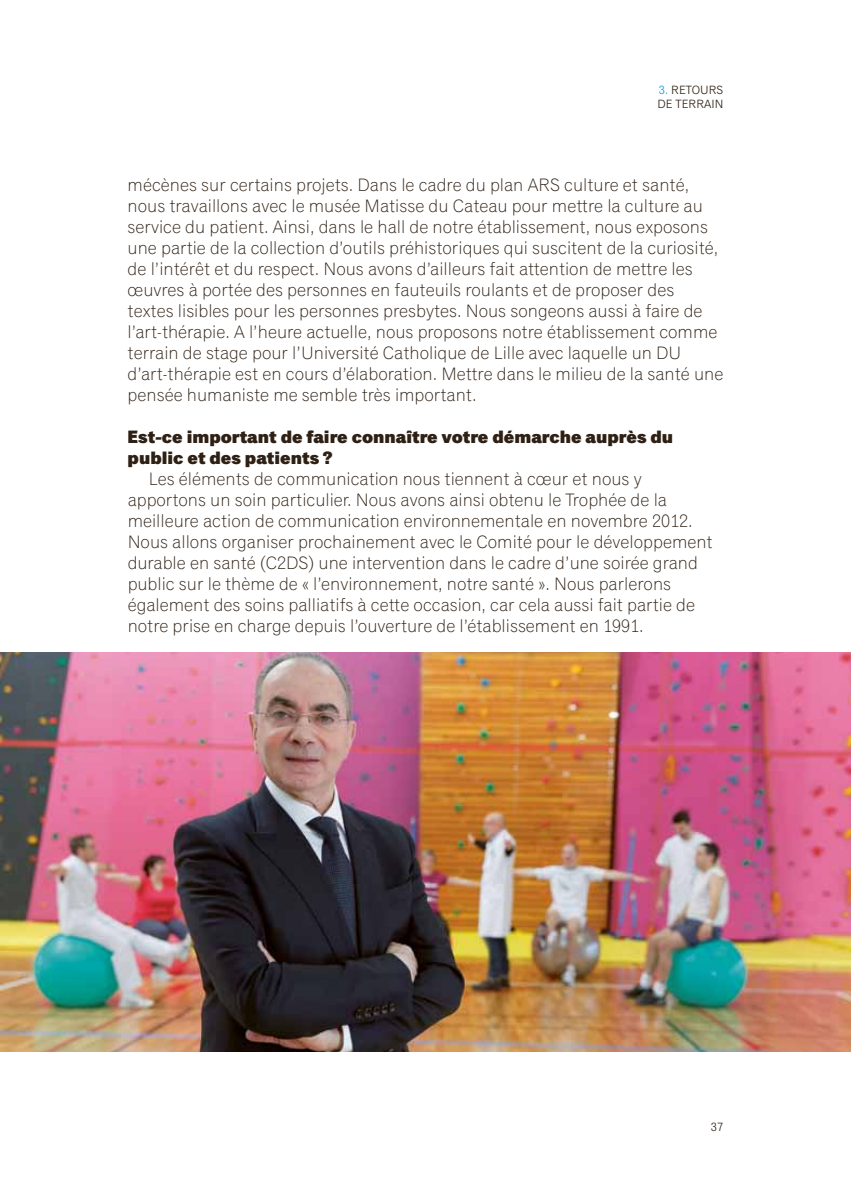
<style>
.page{position:relative;width:851px;height:1191px;background:#fff}
.page>*{position:absolute;margin:0;border:0;box-sizing:border-box;transform-origin:0 0}
.t1{font:300 18px/21px "Classic Grotesque Std";color:#2e2014}
.t2{font:800 18px/21px "Classic Grotesque Std";color:#2e2014}
.t3{font:12px/13.5px "Classic Grotesque Std";color:#2e2014}
.s1{color:#009dde}
</style>
<div class="page">
<img style="left:0;top:652px;width:850px;height:399px">
<p class="t3" style="left:657px;top:84px;width:67px"><span class="s1">3.</span> RETOURS<br>DE TERRAIN</p>
<p class="t1" style="left:128px;top:174px;width:597px">mécènes sur certains projets. Dans le cadre du plan ARS culture et santé, nous travaillons avec le musée Matisse du Cateau pour mettre la culture au service du patient. Ainsi, dans le hall de notre établissement, nous exposons une partie de la collection d’outils préhistoriques qui suscitent de la curiosité, de l’intérêt et du respect. Nous avons d’ailleurs fait attention de mettre les œuvres à portée des personnes en fauteuils roulants et de proposer des textes lisibles pour les personnes presbytes. Nous songeons aussi à faire de l’art-thérapie. A l’heure actuelle, nous proposons notre établissement comme terrain de stage pour l’Université Catholique de Lille avec laquelle un DU d’art-thérapie est en cours d’élaboration. Mettre dans le milieu de la santé une pensée humaniste me semble très important.</p>
<p class="t2" style="left:128px;top:428px;width:547px">Est-ce important de faire connaître votre démarche auprès du public et des patients ?</p>
<p class="t1" style="left:128px;top:468px;width:586px;text-indent:21px">Les éléments de communication nous tiennent à cœur et nous y apportons un soin particulier. Nous avons ainsi obtenu le Trophée de la meilleure action de communication environnementale en novembre 2012.<br>Nous allons organiser prochainement avec le Comité pour le développement durable en santé (C2DS) une intervention dans le cadre d’une soirée grand public sur le thème de « l’environnement, notre santé ». Nous parlerons également des soins palliatifs à cette occasion, car cela aussi fait partie de notre prise en charge depuis l’ouverture de l’établissement en 1991.</p>
<p class="t3" style="left:710px;top:1120px;width:14px">37</p>
</div>
